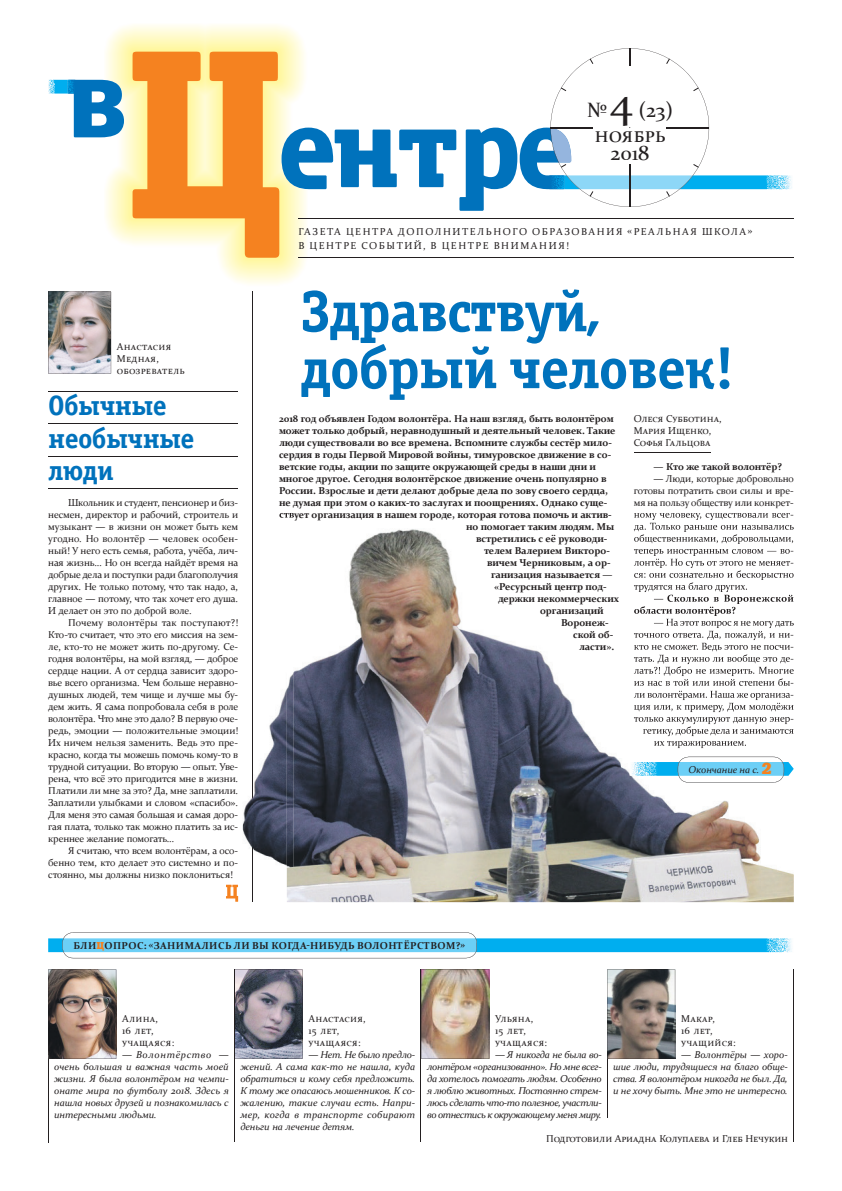
<style>
.page{position:relative;width:842px;height:1191px;background:#fff}
.page>*{position:absolute;margin:0;border:0;box-sizing:border-box;transform-origin:0 0}
.t1{font:58px/56.8px "Officina Serif Bold C";letter-spacing:-.025em;color:#0072bc}
.t2{font:28px/32.5px "Officina Serif Bold C";letter-spacing:-.025em;color:#0072bc}
.t3{font:20.8px/25.1px "Constantia";color:#231f20;text-align:center}
.t4{font:10px/12px "Constantia";letter-spacing:-.01em;color:#231f20}
.t5{font:700 10px "Constantia";letter-spacing:-.01em;color:#231f20}
.t6{font:italic 10px/12px "Constantia";letter-spacing:-.01em;color:#231f20;text-align:justify}
.t7{font:10px/14px "Constantia";letter-spacing:.16em;color:#231f20}
.t8{font:700 10px "Constantia";letter-spacing:.04em;color:#231f20}
.s1{font-size:44.3px}
.s2{font-family:"Xenia C";font-style:normal;font-size:16px;color:#f58220}
.s3{font-family:"Xenia C";font-weight:400;color:#f58220}
</style>
<div class="page">
<img style="left:104px;top:25px;width:201px;height:259px">
<svg style="left:73px;top:80px;width:51px;height:57px;background:#318dc6"></svg>
<img style="left:48px;top:80px;width:20px;height:14px">
<img style="left:68px;top:80px;width:7px;height:14px">
<img style="left:709px;top:175px;width:83px;height:14px">
<hr style="left:298px;top:218px;width:495px;height:1px;background:#231f20">
<hr style="left:298px;top:257px;width:495px;height:1px;background:#231f20">
<hr style="left:252px;top:292px;width:1px;height:610px;background:#231f20">
<img style="left:48px;top:938px;width:744px;height:14px">
<svg style="left:62px;top:932px;width:415px;height:26px"></svg>
<img style="left:48px;top:292px;width:63px;height:81px">
<hr style="left:48px;top:456px;width:190px;height:1px;background:#231f20">
<hr style="left:48px;top:488px;width:190px;height:1px;background:#231f20">
<svg style="left:226px;top:884px;width:12px;height:17px"></svg>
<hr style="left:793px;top:969px;width:1px;height:172px;background:#231f20">
<hr style="left:48px;top:969px;width:1px;height:173px;background:#231f20">
<hr style="left:421px;top:969px;width:1px;height:173px;background:#231f20">
<hr style="left:607px;top:969px;width:1px;height:149px;background:#231f20">
<svg style="left:133px;top:48px;width:576px;height:210px"></svg>
<img style="left:48px;top:969px;width:68px;height:89px">
<svg style="left:607px;top:969px;width:68px;height:89px;background:#7c7570"></svg>
<img style="left:421px;top:969px;width:68px;height:89px">
<svg style="left:235px;top:969px;width:67px;height:89px;background:#7b7986"></svg>
<hr style="left:234px;top:969px;width:1px;height:173px;background:#231f20">
<hr style="left:634px;top:453px;width:76px;height:1px;background:#231f20">
<hr style="left:48px;top:424px;width:190px;height:1px;background:#231f20">
<hr style="left:48px;top:391px;width:190px;height:1px;background:#231f20">
<img style="left:287px;top:515px;width:507px;height:387px">
<img style="left:634px;top:513px;width:159px;height:7px">
<img style="left:634px;top:523px;width:160px;height:9px">
<img style="left:634px;top:534px;width:160px;height:10px">
<img style="left:634px;top:549px;width:159px;height:7px">
<img style="left:634px;top:559px;width:159px;height:9px">
<img style="left:634px;top:570px;width:160px;height:10px">
<img style="left:634px;top:582px;width:113px;height:10px">
<img style="left:654px;top:594px;width:140px;height:10px">
<img style="left:634px;top:606px;width:101px;height:10px">
<img style="left:654px;top:619px;width:140px;height:9px">
<img style="left:634px;top:631px;width:159px;height:9px">
<img style="left:634px;top:643px;width:159px;height:8px">
<img style="left:634px;top:654px;width:159px;height:10px">
<img style="left:634px;top:666px;width:160px;height:10px">
<img style="left:634px;top:678px;width:159px;height:8px">
<img style="left:634px;top:691px;width:159px;height:9px">
<img style="left:634px;top:703px;width:160px;height:9px">
<img style="left:634px;top:717px;width:159px;height:7px">
<img style="left:643px;top:726px;width:151px;height:10px">
<img style="left:654px;top:741px;width:92px;height:7px">
<img style="left:293px;top:513px;width:318px;height:7px">
<img style="left:242px;top:520px;width:51px;height:347px">
<img style="left:252px;top:520px;width:1px;height:347px">
<svg style="left:279px;top:513px;width:14px;height:7px"></svg>
<img style="left:630px;top:762px;width:164px;height:13px">
<svg style="left:678px;top:756px;width:106px;height:26px"></svg>
<h3 class="t3" style="left:587px;top:97px;width:88px">№ <span class="s1">4</span> (23)<br>НОЯБРЬ</h3>
<h3 class="t3" style="left:611px;top:139px;width:40px">2018</h3>
<p class="t4" style="left:117px;top:340px;width:69px">АНАСТАСИЯ<br>МЕДНАЯ,<br>ОБОЗРЕВАТЕЛЬ</p>
<h2 class="t2" style="left:48px;top:390px;width:148px">Обычные необычные люди</h2>
<p class="t4" style="left:48px;top:496px;width:192px;text-align:justify;text-indent:20px">Школьник и студент, пенсионер и биз&shy;несмен, директор и рабочий, строитель и музыкант — в жизни он может быть кем угодно. Но волонтёр — человек особен&shy;ный! У него есть семья, работа, учёба, лич&shy;ная жизнь… Но он всегда найдёт время на добрые дела и поступки ради благополучия других. Не только потому, что так надо, а, главное — потому, что так хочет его душа.<br>И делает он это по доброй воле.</p>
<p class="t4" style="left:48px;top:616px;width:192px;text-align:justify;text-indent:20px">Почему волонтёры так поступают?!<br>Кто-то считает, что это его миссия на зем&shy;ле, кто-то не может жить по-другому. Се&shy;годня волонтёры, на мой взгляд, — доброе сердце нации. А от сердца зависит здоро&shy;вье всего организма. Чем больше неравно&shy;душных людей, тем чище и лучше мы бу&shy;дем жить. Я сама попробовала себя в роле волонтёра. Что мне это дало? В первую оче&shy;редь, эмоции — положительные эмоции!<br>Их ничем нельзя заменить. Ведь это пре&shy;красно, когда ты можешь помочь кому-то в трудной ситуации. Во вторую — опыт. Уве&shy;рена, что всё это пригодится мне в жизни.<br>Платили ли мне за это? Да, мне заплатили.<br>Заплатили улыбками и словом «спасибо».<br>Для меня это самая большая и самая доро&shy;гая плата, только так можно платить за ис&shy;креннее желание помогать…</p>
<p class="t4" style="left:48px;top:844px;width:191px;text-align:justify;text-indent:20px">Я считаю, что всем волонтёрам, а осо&shy;бенно тем, кто делает это системно и по&shy;стоянно, мы должны низко поклониться!</p>
<p class="t7" style="left:298px;top:224px;width:456px">ГАЗЕТА ЦЕНТРА ДОПОЛНИТЕЛЬНОГО ОБРАЗОВАНИЯ «РЕАЛЬНАЯ ШКОЛА»<br>В ЦЕНТРЕ СОБЫТИЙ, В ЦЕНТРЕ ВНИМАНИЯ!</p>
<h1 class="t1" style="left:300px;top:284px;width:436px">Здравствуй, добрый человек!</h1>
<p class="t5" style="left:279px;top:411px;width:336px">2018 год объявлен Годом волонтёра. На наш взгляд, быть волонтёром</p>
<p class="t5" style="left:279px;top:423px;width:338px">может только добрый, неравнодушный и деятельный человек. Такие</p>
<p class="t5" style="left:279px;top:435px;width:334px">люди существовали во все времена. Вспомните службы сестёр мило-</p>
<p class="t5" style="left:279px;top:447px;width:334px">сердия в годы Первой Мировой войны, тимуровское движение в со-</p>
<p class="t5" style="left:279px;top:459px;width:319px">ветские годы, акции по защите окружающей среды в наши дни и</p>
<p class="t5" style="left:279px;top:471px;width:329px">многое другое. Сегодня волонтёрское движение очень популярно в</p>
<p class="t5" style="left:279px;top:483px;width:330px">России. Взрослые и дети делают добрые дела по зову своего сердца,</p>
<p class="t5" style="left:279px;top:495px;width:330px">не думая при этом о каких-то заслугах и поощрениях. Однако суще-</p>
<p class="t5" style="left:279px;top:507px;width:334px">ствует организация в нашем городе, которая готова помочь и актив-</p>
<p class="t5" style="left:466px;top:519px;width:150px">но помогает таким людям. Мы</p>
<p class="t5" style="left:476px;top:531px;width:133px">встретились с её руководи-</p>
<p class="t5" style="left:484px;top:543px;width:127px">телем Валерием Викторо-</p>
<p class="t5" style="left:487px;top:555px;width:125px">вичем Черниковым, а ор-</p>
<p class="t5" style="left:491px;top:567px;width:123px">ганизация называется —</p>
<p class="t5" style="left:494px;top:579px;width:114px">«Ресурсный центр под-</p>
<p class="t5" style="left:498px;top:591px;width:123px">держки некоммерческих</p>
<p class="t5" style="left:540px;top:603px;width:65px">организаций</p>
<p class="t5" style="left:561px;top:615px;width:49px">Воронеж-</p>
<p class="t5" style="left:573px;top:627px;width:42px">ской об-</p>
<p class="t5" style="left:579px;top:639px;width:37px">ласти».</p>
<p class="t4" style="left:634px;top:412px;width:90px">ОЛЕСЯ СУББОТИНА,<br>МАРИЯ ИЩЕНКО,<br>СОФЬЯ ГАЛЬЦОВА</p>
<p class="t5" style="left:654px;top:459px;width:130px">— Кто же такой волонтёр?</p>
<p class="t4" style="left:634px;top:472px;width:162px;text-align:justify;text-indent:20px">— Люди, которые добровольно готовы потратить свои силы и вре&shy;мя на пользу обществу или конкрет-</p>
<p class="t6" style="left:689px;top:763px;width:85px">Окончание на с. <span class="s2">2</span></p>
<p class="t8" style="left:73px;top:938px;width:393px">БЛИ<span class="s3">Ц</span>ОПРОС: «ЗАНИМАЛИСЬ ЛИ ВЫ КОГДА-НИБУДЬ ВОЛОНТЁРСТВОМ?»</p>
<p class="t4" style="left:122px;top:1012px;width:54px">АЛИНА,<br>16 ЛЕТ,<br>УЧАЩАЯСЯ:</p>
<p class="t6" style="left:54px;top:1048px;width:176px;text-indent:68px">— Волонтёрство — очень большая и важная часть моей жизни. Я была волонтёром на чемпи&shy;онате мира по футболу 2018. Здесь я нашла новых друзей и познакомилась с интересными людьми.</p>
<p class="t4" style="left:308px;top:1012px;width:59px">АНАСТАСИЯ,<br>15 ЛЕТ,<br>УЧАЩАЯСЯ:</p>
<p class="t6" style="left:240px;top:1048px;width:176px;text-indent:68px">— Нет. Не было предло&shy;жений. А сама как-то не нашла, куда обратиться и кому себя предложить.<br>К тому же опасаюсь мошенников. К со&shy;жалению, такие случаи есть. Напри&shy;мер, когда в транспорте собирают деньги на лечение детям.</p>
<p class="t4" style="left:681px;top:1012px;width:56px">МАКАР,<br>16 ЛЕТ,<br>УЧАЩИЙСЯ:</p>
<p class="t6" style="left:613px;top:1048px;width:176px;text-indent:68px">— Волонтёры — хоро&shy;шие люди, трудящиеся на благо обще&shy;ства. Я волонтёром никогда не был. Да, и не хочу быть. Мне это не интересно.</p>
<p class="t4" style="left:546px;top:1132px;width:244px">ПОДГОТОВИЛИ АРИАДНА КОЛУПАЕВА И ГЛЕБ НЕЧУКИН</p>
<p class="t4" style="left:495px;top:1012px;width:54px">УЛЬЯНА,<br>15 ЛЕТ,<br>УЧАЩАЯСЯ:</p>
<p class="t6" style="left:427px;top:1048px;width:176px;text-indent:68px">— Я никогда не была во&shy;лонтёром «организованно». Но мне всег&shy;да хотелось помогать людям. Особенно я люблю животных. Постоянно стрем&shy;люсь сделать что-то полезное, участли&shy;во отнестись к окружающему меня миру.</p>
</div>
